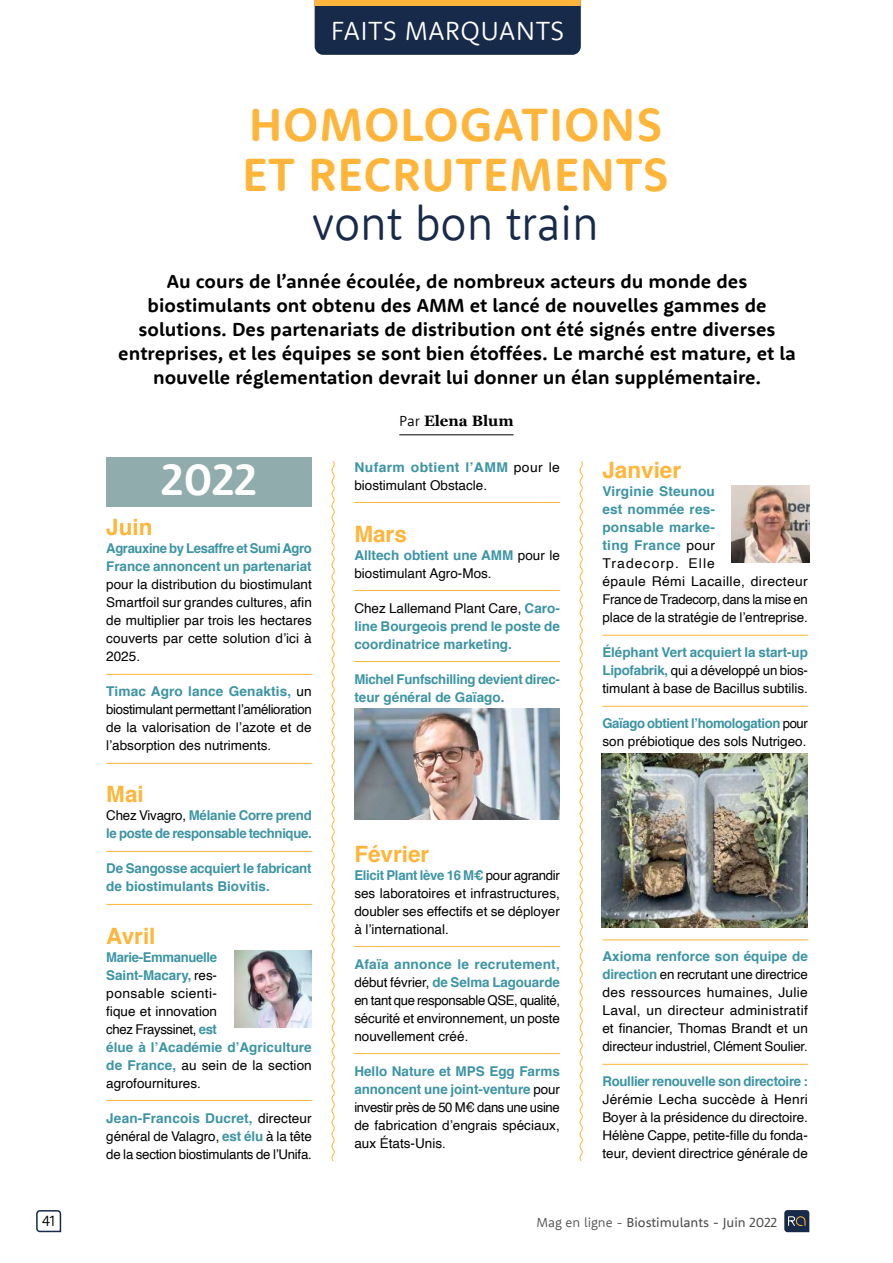
<style>
.page{position:relative;width:893px;height:1263px;background:#fff}
.page>*{position:absolute;margin:0;border:0;box-sizing:border-box;transform-origin:0 0}
.t1{font:300 49.5px "Rooney Sans";color:#172a4a;scale:.93 1}
.t2{font:700 48px/49.5px "Rooney Sans";letter-spacing:.015em;color:#feb53a}
.t3{font:700 45px "Rooney Sans";color:#fff}
.t4{font:300 27px "Rooney Sans";letter-spacing:.015em;color:#fff}
.t5{font:700 22.5px "Helvetica";color:#feb53a}
.t6{font:700 19.5px/24px "Rooney Sans";color:#000;text-align:center}
.t7{font:300 15.45px "Rooney Sans";color:#000}
.t8{font:700 15px "Georgia";color:#000}
.t9{font:13.5px/18px "Helvetica";color:#000;text-align:justify}
.t10{font:700 13.5px/18px "Helvetica";letter-spacing:-.015em;color:#3c94a4}
.t11{font:13.5px "Rooney Sans";color:#4d4d4c}
.s1{font-family:"Rooney Sans";font-weight:300}
.s2{font-weight:700;color:#3c94a4}
.s3{font-weight:400;color:#000}
.s4{font-family:"Helvetica Neue"}
.s5{font-weight:300}
</style>
<div class="page">
<svg style="left:36px;top:1210px;width:26px;height:23px"></svg>
<svg style="left:784px;top:1210px;width:25px;height:22px"></svg>
<div style="left:315px;top:6px;width:266px;height:49px;background:#172a4a"></div>
<div style="left:315px;top:0;width:266px;height:6px;background:#feb53a"></div>
<div style="left:106px;top:457px;width:206px;height:49px;background:#90acac"></div>
<hr style="left:106px;top:674px;width:206px;height:1px;background:#feb53a">
<hr style="left:106px;top:763px;width:206px;height:1px;background:#feb53a">
<hr style="left:106px;top:851px;width:206px;height:1px;background:#feb53a">
<hr style="left:106px;top:904px;width:206px;height:1px;background:#feb53a">
<hr style="left:106px;top:1100px;width:206px;height:1px;background:#feb53a">
<hr style="left:354px;top:502px;width:206px;height:1px;background:#feb53a">
<hr style="left:354px;top:590px;width:206px;height:1px;background:#feb53a">
<hr style="left:354px;top:661px;width:206px;height:1px;background:#feb53a">
<hr style="left:354px;top:946px;width:206px;height:1px;background:#feb53a">
<hr style="left:354px;top:1053px;width:206px;height:1px;background:#feb53a">
<hr style="left:602px;top:635px;width:206px;height:1px;background:#feb53a">
<hr style="left:602px;top:706px;width:206px;height:1px;background:#feb53a">
<hr style="left:602px;top:759px;width:206px;height:1px;background:#feb53a">
<hr style="left:602px;top:940px;width:206px;height:1px;background:#feb53a">
<hr style="left:602px;top:1064px;width:206px;height:1px;background:#feb53a">
<hr style="left:399px;top:435px;width:115px;height:1px;background:#000">
<svg style="left:331px;top:461px;width:4px;height:701px"></svg>
<svg style="left:579px;top:461px;width:4px;height:701px"></svg>
<img style="left:234px;top:950px;width:77px;height:78px">
<img style="left:732px;top:485px;width:77px;height:78px">
<img style="left:354px;top:708px;width:206px;height:111px">
<img style="left:602px;top:754px;width:205px;height:174px">
<h3 class="t4" style="left:331px;top:13px;width:235px">FAITS MARQUANTS</h3>
<h2 class="t2" style="left:242px;top:98px;width:429px">HOMOLOGATIONS<br>ET RECRUTEMENTS</h2>
<h1 class="t1" style="left:312px;top:191px;width:310px">vont bon train</h1>
<p class="t6" style="left:118px;top:269px;width:679px">Au cours de l’année écoulée, de nombreux acteurs du monde des biostimulants ont obtenu des AMM et lancé de nouvelles gammes de solutions. Des partenariats de distribution ont été signés entre diverses entreprises, et les équipes se sont bien étoffées. Le marché est mature, et la nouvelle réglementation devrait lui donner un élan supplémentaire.</p>
<p class="t8" style="left:399px;top:410px;width:116px"><span class="s1">Par</span> Elena Blum</p>
<h3 class="t3" style="left:161px;top:450px;width:97px">2022</h3>
<h3 class="t5" style="left:106px;top:509px;width:48px">Juin</h3>
<p class="t10" style="left:106px;top:540px;width:207px">Agrauxine by Lesaffre et Sumi Agro<br>France annoncent un partenariat</p>
<p class="t9" style="left:106px;top:576px;width:207px">pour la distribution du biostimulant Smartfoil sur grandes cultures, afin de multiplier par trois les hectares couverts par cette solution d’ici à 2025.</p>
<p class="t9" style="left:106px;top:683px;width:207px"><span class="s2">Timac Agro lance Genaktis,</span> un biostimulant permettant l’amélioration de la valorisation de l’azote et de l’absorption des nutriments.</p>
<h3 class="t5" style="left:106px;top:776px;width:39px">Mai</h3>
<p class="t10" style="left:106px;top:807px;width:207px"><span class="s3">Chez Vivagro,</span> Mélanie Corre prend le poste de responsable technique.</p>
<p class="t10" style="left:106px;top:860px;width:207px">De Sangosse acquiert le fabricant de biostimulants Biovitis.</p>
<h3 class="t5" style="left:106px;top:917px;width:51px">Avril</h3>
<p class="t9" style="left:106px;top:948px;width:207px;text-align:left"><span class="s2">Marie-Emmanuelle<br>Saint-Macary,</span> res-<br>ponsable scienti-<br>fique et innovation<br>chez Frayssinet, <span class="s2">est<br>élue à l’Académie d’Agriculture de France,</span> au sein de la section agrofournitures.</p>
<p class="t9" style="left:106px;top:1109px;width:207px"><span class="s2">Jean-Francois Ducret,</span> directeur général de Valagro, <span class="s2">est élu</span> à la tête de la section biostimulants de l’Unifa.</p>
<p class="t9" style="left:354px;top:458px;width:207px"><span class="s2">Nufarm obtient l’AMM</span> pour le biostimulant Obstacle.</p>
<h3 class="t5" style="left:354px;top:515px;width:54px">Mars</h3>
<p class="t9" style="left:354px;top:546px;width:207px"><span class="s2">Alltech obtient une AMM</span> pour le biostimulant Agro-Mos.</p>
<p class="t10" style="left:354px;top:599px;width:207px;text-align:justify"><span class="s3">Chez Lallemand Plant Care,</span> Caro&shy;line Bourgeois prend le poste de coordinatrice marketing.</p>
<p class="t10" style="left:354px;top:670px;width:207px">Michel Funfschilling devient direc&shy;teur général de Gaïago.</p>
<h3 class="t5" style="left:354px;top:835px;width:77px">Février</h3>
<p class="t9" style="left:354px;top:866px;width:207px"><span class="s2">Elicit Plant lève 16 M€</span> pour agrandir ses laboratoires et infrastructures, doubler ses effectifs et se déployer à l’international.</p>
<p class="t9" style="left:354px;top:955px;width:207px"><span class="s2">Afaïa annonce le recrutement, </span>début février, <span class="s2">de Selma Lagouarde </span>en tant que responsable QSE, qualité, sécurité et environnement, un poste nouvellement créé.</p>
<p class="t9" style="left:354px;top:1062px;width:207px"><span class="s2">Hello Nature et MPS Egg Farms annoncent une joint-venture</span> pour investir près de 50 M€ dans une usine de fabrication d’engrais spéciaux, aux États-Unis.</p>
<h3 class="t5" style="left:602px;top:452px;width:80px">Janvier</h3>
<p class="t9" style="left:602px;top:483px;width:207px;text-align:left"><span class="s2">Virginie Steunou<br>est nommée res-<br>ponsable marke-<br>ting France</span> pour<br>Tradecorp. Elle<br>épaule Rémi Lacaille, directeur<br>France de Tradecorp, dans la mise en place de la stratégie de l’entreprise.</p>
<p class="t9" style="left:602px;top:644px;width:207px"><span class="s2">Éléphant Vert acquiert la start-up Lipofabrik,</span> qui a développé un bios&shy;timulant à base de Bacillus subtilis.</p>
<p class="t9" style="left:602px;top:715px;width:207px"><span class="s2">Gaïago obtient l’homologation</span> pour son prébiotique des sols Nutrigeo.</p>
<p class="t9" style="left:602px;top:948px;width:207px"><span class="s2">Axioma renforce son équipe de direction</span> en recrutant une directrice des ressources humaines, Julie Laval, un directeur administratif et financier, Thomas Brandt et un directeur industriel, Clément Soulier.</p>
<p class="t9" style="left:602px;top:1073px;width:207px"><span class="s2">Roullier renouvelle son directoire :<br></span><span class="s4">J</span>érémie Lecha succède à Henri Boyer à la présidence du directoire.<br>Hélène Cappe, petite-fille du fonda&shy;teur, devient directrice générale de</p>
<p class="t7" style="left:42px;top:1211px;width:15px">41</p>
<p class="t11" style="left:536px;top:1213px;width:242px"><span class="s5">Mag en ligne -</span> Biostimulants - Juin 2022</p>
</div>
